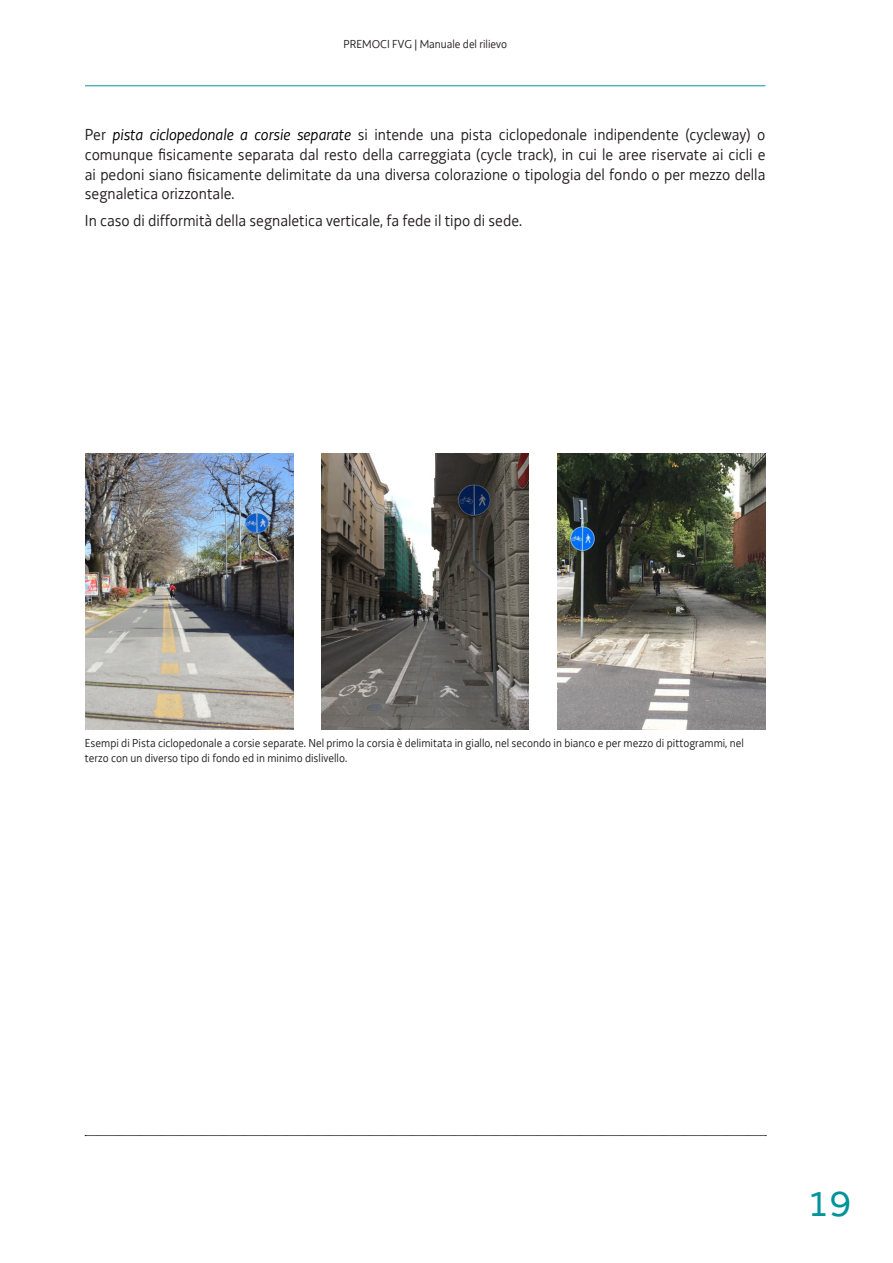
<style>
.page{position:relative;width:893px;height:1263px;background:#fff}
.page>*{position:absolute;margin:0;border:0;box-sizing:border-box;transform-origin:0 0}
.t1{font:45px "Decima WE";color:#009399}
.PARAGRAFO{font:16.5px/19.8px "Decima WE";color:#231f20;text-align:justify}
.Didascalie_immagini{font:12px/14.4px "Decima WE";color:#231f20}
.s1{font-style:italic;color:#000}
</style>
<div class="page">
<hr style="left:85px;top:86px;width:680px;height:1px;background:#009399">
<svg style="left:85px;top:1135px;width:681px;height:1px"></svg>
<img style="left:85px;top:453px;width:208px;height:277px">
<img style="left:321px;top:453px;width:208px;height:277px">
<img style="left:558px;top:453px;width:207px;height:277px">
<p class="Didascalie_immagini" style="left:343px;top:37px;width:165px">PREMOCI FVG | Manuale del rilievo</p>
<p class="PARAGRAFO" style="left:85px;top:125px;width:682px">Per <span class="s1">pista ciclopedonale a corsie separate</span> si intende una pista ciclopedonale indipendente (cycleway) o comunque fisicamente separata dal resto della carreggiata (cycle track), in cui le aree riservate ai cicli e ai pedoni siano fisicamente delimitate da una diversa colorazione o tipologia del fondo o per mezzo della segnaletica orizzontale.</p>
<p class="PARAGRAFO" style="left:85px;top:210px;width:439px">In caso di difformità della segnaletica verticale, fa fede il tipo di sede.</p>
<p class="Didascalie_immagini" style="left:85px;top:736px;width:660px">Esempi di Pista ciclopedonale a corsie separate. Nel primo la corsia è delimitata in giallo, nel secondo in bianco e per mezzo di pittogrammi, nel terzo con un diverso tipo di fondo ed in minimo dislivello.</p>
<h1 class="t1" style="left:807px;top:1175px;width:46px">19</h1>
</div>
